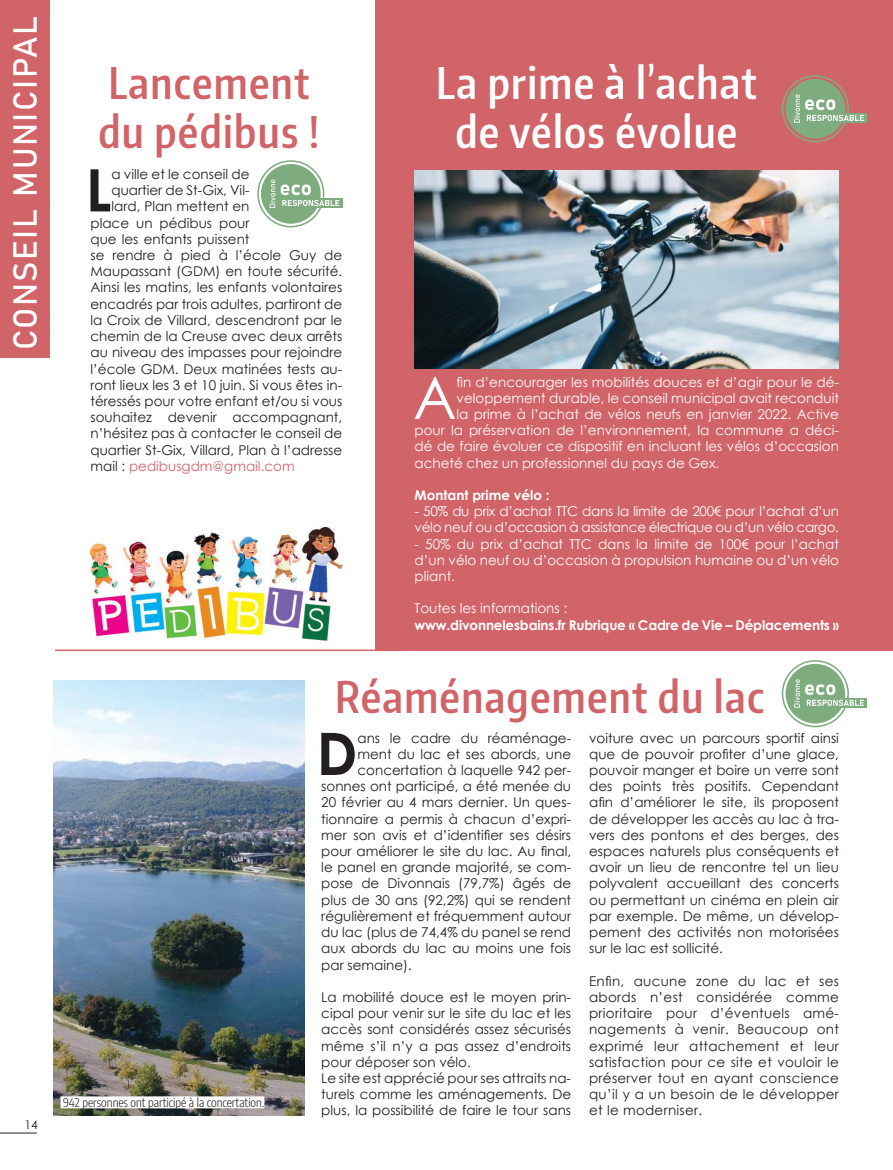
<style>
.page{position:relative;width:893px;height:1170px;background:#fff}
.page>*{position:absolute;margin:0;border:0;box-sizing:border-box;transform-origin:0 0}
.t1{font:700 58.65px "Century Gothic";color:#241f1f}
.t2{font:58.65px "Century Gothic";color:#fff}
.t3{font:600 43.5px/49.5px "Encode Sans Compressed";letter-spacing:.03em;color:#d16468}
.t4{font:600 43.5px/49.5px "Encode Sans Compressed";letter-spacing:.03em;color:#fff;text-align:center}
.t5{font:33px "Bahnschrift";letter-spacing:.05em;color:#fff}
.t6{font:13.5px/16.2px "Century Gothic";color:#241f1f;text-align:justify}
.t7{font:13.5px/16.2px "Century Gothic";color:#fff;text-align:justify}
.t8{font:13.5px/16.2px "Century Gothic";letter-spacing:-.02em;color:#fff}
.t9{font:700 13.5px "Century Gothic";letter-spacing:-.01em;color:#fff}
.t10{font:13.5px "Century Gothic";color:#d16468}
.t11{font:300 12px "Encode Sans Condensed";color:#241f1f}
.t12{font:12px "Century Gothic";color:#241f1f}
.s1{color:#241f1f}
</style>
<div class="page">
<hr style="left:0;top:1132px;width:37px;height:1px;background:#241f1f">
<div style="left:0;top:0;width:49px;height:357px;background:#d16468"></div>
<div style="left:375px;top:0;width:518px;height:651px;background:#d16468"></div>
<img style="left:54px;top:680px;width:250px;height:435px">
<img style="left:415px;top:170px;width:424px;height:198px">
<div style="left:61px;top:1096px;width:203px;height:12px;background:#fff"></div>
<hr style="left:55px;top:649px;width:352px;height:2px;background:#d16468">
<img style="left:91px;top:527px;width:251px;height:113px">
<div style="left:785px;top:663px;width:60px;height:60px;background:#7fac7f;border-radius:50%"></div>
<div style="left:782px;top:660px;width:67px;height:67px;border:2px solid #7fac7f;border-radius:50%"></div>
<div style="left:804px;top:698px;width:63px;height:9px;background:#7fac7f"></div>
<svg style="left:794px;top:669px;width:70px;height:38px"></svg>
<div style="left:785px;top:79px;width:60px;height:60px;background:#7fac7f;border-radius:50%"></div>
<div style="left:782px;top:75px;width:67px;height:67px;border:2px solid #7fac7f;border-radius:50%"></div>
<div style="left:804px;top:113px;width:63px;height:10px;background:#7fac7f"></div>
<svg style="left:794px;top:84px;width:70px;height:39px"></svg>
<div style="left:261px;top:164px;width:60px;height:60px;background:#7fac7f;border-radius:50%"></div>
<div style="left:257px;top:160px;width:67px;height:67px;border:2px solid #7fac7f;border-radius:50%"></div>
<div style="left:280px;top:198px;width:62px;height:10px;background:#7fac7f"></div>
<svg style="left:270px;top:169px;width:69px;height:39px"></svg>
<h3 class="t5" style="left:0;top:350px;width:336px;rotate:-90deg">CONSEIL MUNICIPAL</h3>
<p class="t12" style="left:25px;top:1116px;width:15px">14</p>
<h2 class="t3" style="left:98px;top:56px;width:222px">Lancement du pédibus !</h2>
<h1 class="t1" style="left:86px;top:146px;width:27px">L</h1>
<p class="t6" style="left:111px;top:166px;width:139px">a ville et le conseil de</p>
<p class="t6" style="left:111px;top:182px;width:140px">quartier de St-Gix, Vil-</p>
<p class="t6" style="left:111px;top:198px;width:140px">lard, Plan mettent en</p>
<p class="t6" style="left:91px;top:214px;width:160px">place un pédibus pour</p>
<p class="t6" style="left:91px;top:231px;width:160px">que les enfants puissent</p>
<p class="t6" style="left:91px;top:247px;width:253px">se rendre à pied à l’école Guy de</p>
<p class="t6" style="left:91px;top:263px;width:253px">Maupassant (GDM) en toute sécurité.</p>
<p class="t6" style="left:91px;top:279px;width:253px">Ainsi les matins, les enfants volontaires</p>
<p class="t6" style="left:91px;top:295px;width:253px">encadrés par trois adultes, partiront de</p>
<p class="t6" style="left:91px;top:312px;width:253px">la Croix de Villard, descendront par le</p>
<p class="t6" style="left:91px;top:328px;width:253px">chemin de la Creuse avec deux arrêts</p>
<p class="t6" style="left:91px;top:344px;width:253px">au niveau des impasses pour rejoindre</p>
<p class="t6" style="left:91px;top:360px;width:253px">l’école GDM. Deux matinées tests au-</p>
<p class="t6" style="left:91px;top:376px;width:253px">ront lieux les 3 et 10 juin. Si vous êtes in-</p>
<p class="t6" style="left:91px;top:393px;width:253px">téressés pour votre enfant et/ou si vous</p>
<p class="t6" style="left:91px;top:409px;width:253px">souhaitez devenir accompagnant,</p>
<p class="t6" style="left:91px;top:425px;width:253px">n’hésitez pas à contacter le conseil de</p>
<p class="t6" style="left:91px;top:441px;width:253px">quartier St-Gix, Villard, Plan à l’adresse</p>
<p class="t10" style="left:91px;top:456px;width:206px"><span class="s1">mail :</span> pedibusgdm@gmail.com</p>
<h2 class="t4" style="left:436px;top:56px;width:322px">La prime à l’achat de vélos évolue</h2>
<h1 class="t2" style="left:413px;top:357px;width:45px">A</h1>
<p class="t7" style="left:457px;top:373px;width:384px">fin d’encourager les mobilités douces et d’agir pour le dé-</p>
<p class="t7" style="left:457px;top:389px;width:384px">veloppement durable, le conseil municipal avait reconduit</p>
<p class="t7" style="left:457px;top:406px;width:384px">la prime à l’achat de vélos neufs en janvier 2022. Active</p>
<p class="t7" style="left:415px;top:422px;width:426px">pour la préservation de l’environnement, la commune a déci-</p>
<p class="t7" style="left:415px;top:438px;width:426px">dé de faire évoluer ce dispositif en incluant les vélos d’occasion</p>
<p class="t7" style="left:415px;top:454px;width:306px">acheté chez un professionnel du pays de Gex.</p>
<p class="t9" style="left:415px;top:485px;width:136px">Montant prime vélo :</p>
<p class="t8" style="left:415px;top:503px;width:426px">- 50% du prix d’achat TTC dans la limite de 200€ pour l’achat d’un vélo neuf ou d’occasion à assistance électrique ou d’un vélo cargo.</p>
<p class="t7" style="left:415px;top:535px;width:426px">- 50% du prix d’achat TTC dans la limite de 100€ pour l’achat d’un vélo neuf ou d’occasion à propulsion humaine ou d’un vélo pliant.</p>
<p class="t7" style="left:415px;top:600px;width:154px">Toutes les informations :</p>
<p class="t9" style="left:415px;top:614px;width:426px">www.divonnelesbains.fr Rubrique « Cadre de Vie – Déplacements »</p>
<p class="t11" style="left:63px;top:1093px;width:203px">942 personnes ont participé à la concertation.</p>
<h2 class="t3" style="left:335px;top:670px;width:431px">Réaménagement du lac</h2>
<h1 class="t1" style="left:316px;top:709px;width:43px">D</h1>
<p class="t6" style="left:358px;top:729px;width:215px">ans le cadre du réaménage-</p>
<p class="t6" style="left:358px;top:745px;width:215px">ment du lac et ses abords, une</p>
<p class="t6" style="left:358px;top:761px;width:215px">concertation à laquelle 942 per-</p>
<p class="t6" style="left:321px;top:778px;width:251px">sonnes ont participé, a été menée du</p>
<p class="t6" style="left:321px;top:794px;width:251px">20 février au 4 mars dernier. Un ques-</p>
<p class="t6" style="left:321px;top:810px;width:251px">tionnaire a permis à chacun d’expri-</p>
<p class="t6" style="left:321px;top:826px;width:251px">mer son avis et d’identifier ses désirs</p>
<p class="t6" style="left:321px;top:842px;width:251px">pour améliorer le site du lac. Au final,</p>
<p class="t6" style="left:321px;top:859px;width:251px">le panel en grande majorité, se com-</p>
<p class="t6" style="left:321px;top:875px;width:251px">pose de Divonnais (79,7%) âgés de</p>
<p class="t6" style="left:321px;top:891px;width:251px">plus de 30 ans (92,2%) qui se rendent</p>
<p class="t6" style="left:321px;top:907px;width:251px">régulièrement et fréquemment autour</p>
<p class="t6" style="left:321px;top:923px;width:251px">du lac (plus de 74,4% du panel se rend</p>
<p class="t6" style="left:321px;top:940px;width:251px">aux abords du lac au moins une fois</p>
<p class="t6" style="left:321px;top:956px;width:92px">par semaine).</p>
<p class="t6" style="left:321px;top:988px;width:251px;text-align:left">La mobilité douce est le moyen prin&shy;cipal pour venir sur le site du lac et les accès sont considérés assez sécurisés même s’il n’y a pas assez d’endroits pour déposer son vélo.<br>Le site est apprécié pour ses attraits na&shy;turels comme les aménagements. De plus, la possibilité de faire le tour sans</p>
<p class="t6" style="left:589px;top:729px;width:251px">voiture avec un parcours sportif ainsi que de pouvoir profiter d’une glace, pouvoir manger et boire un verre sont des points très positifs. Cependant afin d’améliorer le site, ils proposent de développer les accès au lac à tra&shy;vers des pontons et des berges, des espaces naturels plus conséquents et avoir un lieu de rencontre tel un lieu polyvalent accueillant des concerts ou permettant un cinéma en plein air par exemple. De même, un dévelop&shy;pement des activités non motorisées sur le lac est sollicité.</p>
<p class="t6" style="left:589px;top:972px;width:251px">Enfin, aucune zone du lac et ses abords n’est considérée comme prioritaire pour d’éventuels amé&shy;nagements à venir. Beaucoup ont exprimé leur attachement et leur satisfaction pour ce site et vouloir le préserver tout en ayant conscience qu’il y a un besoin de le développer et le moderniser.</p>
</div>
